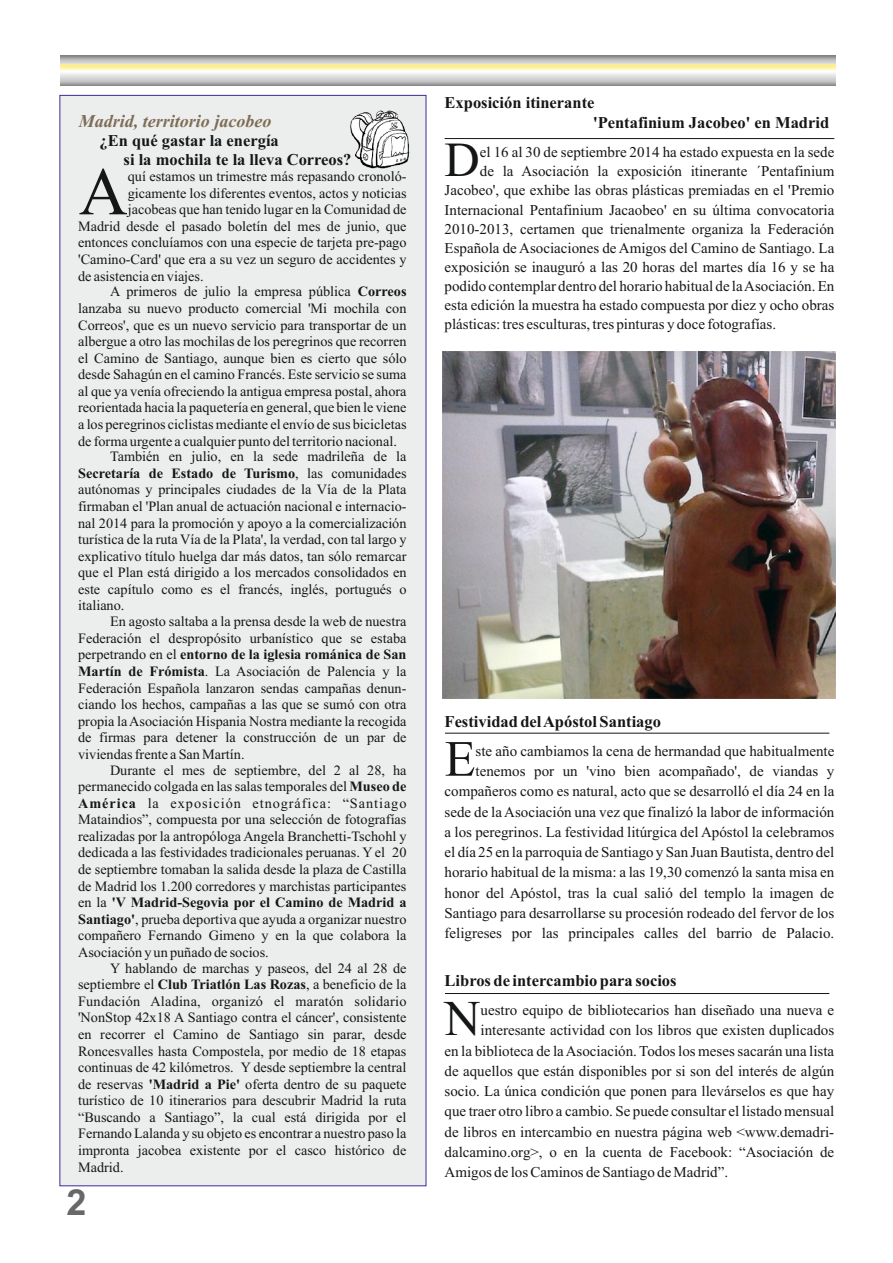
<style>
.page{position:relative;width:893px;height:1263px;background:#fff}
.page>*{position:absolute;margin:0;border:0;box-sizing:border-box;transform-origin:0 0}
.t1{font:67.65px "Times New Roman";color:#151616}
.t2{font:50.7px "Times New Roman";color:#151616}
.t3{font:49.95px "Times New Roman";color:#151616}
.t4{font:48.9px "Times New Roman";color:#151616}
.t5{font:700 36px "Arial";color:#686868}
.t6{font:italic 700 18px "Times New Roman";color:#7d6c55}
.t7{font:700 16.5px/19.2px "Times New Roman";color:#151616}
.t8{font:15px/20.2px "Times New Roman";color:#151616;text-align:justify}
.t9{font:14.25px "Times New Roman";color:#151616}
.t10{font:700 14.25px "Times New Roman";color:#151616}
.t11{font:14.25px "Times New Roman";letter-spacing:.065em;color:#151616}
.s1{font-weight:700}
.s2{font-weight:400}
</style>
<div class="page">
<svg style="left:60px;top:55px;width:775px;height:30px;background:#d3d1c1"></svg>
<div style="left:60px;top:95px;width:366px;height:1091px;background:#eceded"></div>
<hr style="left:445px;top:138px;width:389px;height:1px;background:#151616">
<img style="left:442px;top:352px;width:393px;height:347px">
<hr style="left:445px;top:733px;width:384px;height:1px;background:#151616">
<hr style="left:445px;top:993px;width:384px;height:1px;background:#151616">
<img style="left:350px;top:111px;width:59px;height:59px">
<p class="t6" style="left:79px;top:115px;width:194px">Madrid, territorio jacobeo</p>
<p class="t7" style="left:124px;top:132px;width:229px;text-indent:-24px">¿En qué gastar la energía<br>si la mochila te la lleva Correos?</p>
<p class="t9" style="left:128px;top:171px;width:280px">quí estamos un trimestre más repasando cronoló-</p>
<h1 class="t1" style="left:79px;top:167px;width:50px">A</h1>
<p class="t9" style="left:128px;top:188px;width:280px">gicamente los diferentes eventos, actos y noticias</p>
<p class="t9" style="left:128px;top:204px;width:280px">jacobeas que han tenido lugar en la Comunidad de</p>
<p class="t9" style="left:78px;top:221px;width:330px">Madrid desde el pasado boletín del mes de junio, que</p>
<p class="t9" style="left:78px;top:238px;width:330px">entonces concluíamos con una especie de tarjeta pre-pago</p>
<p class="t9" style="left:78px;top:254px;width:330px">'Camino-Card' que era a su vez un seguro de accidentes y</p>
<p class="t9" style="left:78px;top:271px;width:127px">de asistencia en viajes.</p>
<p class="t9" style="left:110px;top:286px;width:298px">A primeros de julio la empresa pública <span class="s1">Correos</span></p>
<p class="t9" style="left:78px;top:303px;width:330px">lanzaba su nuevo producto comercial 'Mi mochila con</p>
<p class="t9" style="left:78px;top:320px;width:330px">Correos', que es un nuevo servicio para transportar de un</p>
<p class="t9" style="left:78px;top:336px;width:330px">albergue a otro las mochilas de los peregrinos que recorren</p>
<p class="t9" style="left:78px;top:353px;width:330px">el Camino de Santiago, aunque bien es cierto que sólo</p>
<p class="t9" style="left:78px;top:369px;width:330px">desde Sahagún en el camino Francés. Este servicio se suma</p>
<p class="t9" style="left:78px;top:386px;width:330px">al que ya venía ofreciendo la antigua empresa postal, ahora</p>
<p class="t9" style="left:78px;top:402px;width:330px">reorientada hacia la paquetería en general, que bien le viene</p>
<p class="t9" style="left:78px;top:419px;width:330px">a los peregrinos ciclistas mediante el envío de sus bicicletas</p>
<p class="t9" style="left:78px;top:436px;width:320px">de forma urgente a cualquier punto del territorio nacional.</p>
<p class="t9" style="left:110px;top:451px;width:298px">También en julio, en la sede madrileña de la</p>
<p class="t10" style="left:78px;top:468px;width:330px">Secretaría de Estado de Turismo<span class="s2">, las comunidades</span></p>
<p class="t9" style="left:78px;top:485px;width:330px">autónomas y principales ciudades de la Vía de la Plata</p>
<p class="t9" style="left:78px;top:501px;width:330px">firmaban el 'Plan anual de actuación nacional e internacio-</p>
<p class="t9" style="left:78px;top:518px;width:330px">nal 2014 para la promoción y apoyo a la comercialización</p>
<p class="t9" style="left:78px;top:534px;width:330px">turística de la ruta Vía de la Plata', la verdad, con tal largo y</p>
<p class="t9" style="left:78px;top:551px;width:330px">explicativo título huelga dar más datos, tan sólo remarcar</p>
<p class="t9" style="left:78px;top:567px;width:330px">que el Plan está dirigido a los mercados consolidados en</p>
<p class="t9" style="left:78px;top:584px;width:330px">este capítulo como es el francés, inglés, portugués o</p>
<p class="t9" style="left:78px;top:601px;width:48px">italiano.</p>
<p class="t9" style="left:110px;top:616px;width:298px">En agosto saltaba a la prensa desde la web de nuestra</p>
<p class="t9" style="left:78px;top:633px;width:330px">Federación el despropósito urbanístico que se estaba</p>
<p class="t10" style="left:78px;top:650px;width:330px"><span class="s2">perpetrando en el</span> entorno de la iglesia románica de San</p>
<p class="t9" style="left:78px;top:666px;width:330px"><span class="s1">Martín de Frómista</span>. La Asociación de Palencia y la</p>
<p class="t9" style="left:78px;top:683px;width:330px">Federación Española lanzaron sendas campañas denun-</p>
<p class="t9" style="left:78px;top:699px;width:330px">ciando los hechos, campañas a las que se sumó con otra</p>
<p class="t9" style="left:78px;top:716px;width:330px">propia la Asociación Hispania Nostra mediante la recogida</p>
<p class="t9" style="left:78px;top:732px;width:330px">de firmas para detener la construcción de un par de</p>
<p class="t9" style="left:78px;top:749px;width:168px">viviendas frente a San Martín.</p>
<p class="t9" style="left:110px;top:765px;width:298px">Durante el mes de septiembre, del 2 al 28, ha</p>
<p class="t9" style="left:78px;top:781px;width:330px">permanecido colgada en las salas temporales del <span class="s1">Museo de</span></p>
<p class="t11" style="left:78px;top:798px;width:330px"><span class="s1">América</span> la exposición etnográfica: “Santiago</p>
<p class="t9" style="left:78px;top:814px;width:330px">Mataindios”, compuesta por una selección de fotografías</p>
<p class="t9" style="left:78px;top:831px;width:330px">realizadas por la antropóloga Angela Branchetti-Tschohl y</p>
<p class="t9" style="left:78px;top:848px;width:330px">dedicada a las festividades tradicionales peruanas. Y el 20</p>
<p class="t9" style="left:78px;top:864px;width:330px">de septiembre tomaban la salida desde la plaza de Castilla</p>
<p class="t9" style="left:78px;top:881px;width:330px">de Madrid los 1.200 corredores y marchistas participantes</p>
<p class="t10" style="left:78px;top:897px;width:330px"><span class="s2">en la</span> 'V Madrid-Segovia por el Camino de Madrid a</p>
<p class="t9" style="left:78px;top:914px;width:330px"><span class="s1">Santiago'</span>, prueba deportiva que ayuda a organizar nuestro</p>
<p class="t9" style="left:78px;top:930px;width:330px">compañero Fernando Gimeno y en la que colabora la</p>
<p class="t9" style="left:78px;top:947px;width:192px">Asociación y un puñado de socios.</p>
<p class="t9" style="left:110px;top:963px;width:298px">Y hablando de marchas y paseos, del 24 al 28 de</p>
<p class="t9" style="left:78px;top:979px;width:330px">septiembre el <span class="s1">Club Triatlón Las Rozas</span>, a beneficio de la</p>
<p class="t9" style="left:78px;top:996px;width:330px">Fundación Aladina, organizó el maratón solidario</p>
<p class="t9" style="left:78px;top:1012px;width:330px">'NonStop 42x18 A Santiago contra el cáncer', consistente</p>
<p class="t9" style="left:78px;top:1029px;width:330px">en recorrer el Camino de Santiago sin parar, desde</p>
<p class="t9" style="left:78px;top:1046px;width:330px">Roncesvalles hasta Compostela, por medio de 18 etapas</p>
<p class="t9" style="left:78px;top:1062px;width:330px">continuas de 42 kilómetros. Y desde septiembre la central</p>
<p class="t9" style="left:78px;top:1079px;width:330px">de reservas <span class="s1">'Madrid a Pie'</span> oferta dentro de su paquete</p>
<p class="t9" style="left:78px;top:1095px;width:330px">turístico de 10 itinerarios para descubrir Madrid la ruta</p>
<p class="t9" style="left:78px;top:1112px;width:330px">“Buscando a Santiago”, la cual está dirigida por el</p>
<p class="t9" style="left:78px;top:1128px;width:330px">Fernando Lalanda y su objeto es encontrar a nuestro paso la</p>
<p class="t9" style="left:78px;top:1145px;width:330px">impronta jacobea existente por el casco histórico de</p>
<p class="t9" style="left:78px;top:1162px;width:47px">Madrid.</p>
<h3 class="t5" style="left:66px;top:1189px;width:22px">2</h3>
<p class="t7" style="left:593px;top:95px;width:238px;line-height:20px;text-indent:-148px">Exposición itinerante<br>'Pentafinium Jacobeo' en Madrid</p>
<p class="t8" style="left:480px;top:144px;width:356px">el 16 al 30 de septiembre 2014 ha estado expuesta en la sede</p>
<h3 class="t4" style="left:445px;top:142px;width:37px">D</h3>
<p class="t8" style="left:445px;top:163px;width:391px;line-height:19px;text-indent:35px">de la Asociación la exposición itinerante ´Pentafinium Jacobeo', que exhibe las obras plásticas premiadas en el 'Premio Internacional Pentafinium Jacaobeo' en su última convocatoria 2010-2013, certamen que trienalmente organiza la Federación Española de Asociaciones de Amigos del Camino de Santiago. La exposición se inauguró a las 20 horas del martes día 16 y se ha podido contemplar dentro del horario habitual de la Asociación. En esta edición la muestra ha estado compuesta por diez y ocho obras plásticas: tres esculturas, tres pinturas y doce fotografías.</p>
<p class="t7" style="left:445px;top:714px;width:218px">Festividad del Apóstol Santiago</p>
<p class="t8" style="left:476px;top:742px;width:360px">ste año cambiamos la cena de hermandad que habitualmente</p>
<h2 class="t2" style="left:445px;top:740px;width:33px">E</h2>
<p class="t8" style="left:445px;top:762px;width:391px;text-indent:31px">tenemos por un 'vino bien acompañado', de viandas y compañeros como es natural, acto que se desarrolló el día 24 en la sede de la Asociación una vez que finalizó la labor de información a los peregrinos. La festividad litúrgica del Apóstol la celebramos el día 25 en la parroquia de Santiago y San Juan Bautista, dentro del horario habitual de la misma: a las 19,30 comenzó la santa misa en honor del Apóstol, tras la cual salió del templo la imagen de Santiago para desarrollarse su procesión rodeado del fervor de los feligreses por las principales calles del barrio de Palacio.</p>
<p class="t7" style="left:445px;top:973px;width:234px">Libros de intercambio para socios</p>
<p class="t8" style="left:481px;top:1001px;width:355px">uestro equipo de bibliotecarios han diseñado una nueva e</p>
<h3 class="t3" style="left:445px;top:1000px;width:38px">N</h3>
<p class="t8" style="left:445px;top:1021px;width:391px;text-indent:36px">interesante actividad con los libros que existen duplicados en la biblioteca de la Asociación. Todos los meses sacarán una lista de aquellos que están disponibles por si son del interés de algún socio. La única condición que ponen para llevárselos es que hay que traer otro libro a cambio. Se puede consultar el listado mensual de libros en intercambio en nuestra página web &lt;www.demadri&shy;dalcamino.org&gt;, o en la cuenta de Facebook: “Asociación de Amigos de los Caminos de Santiago de Madrid”.</p>
</div>
